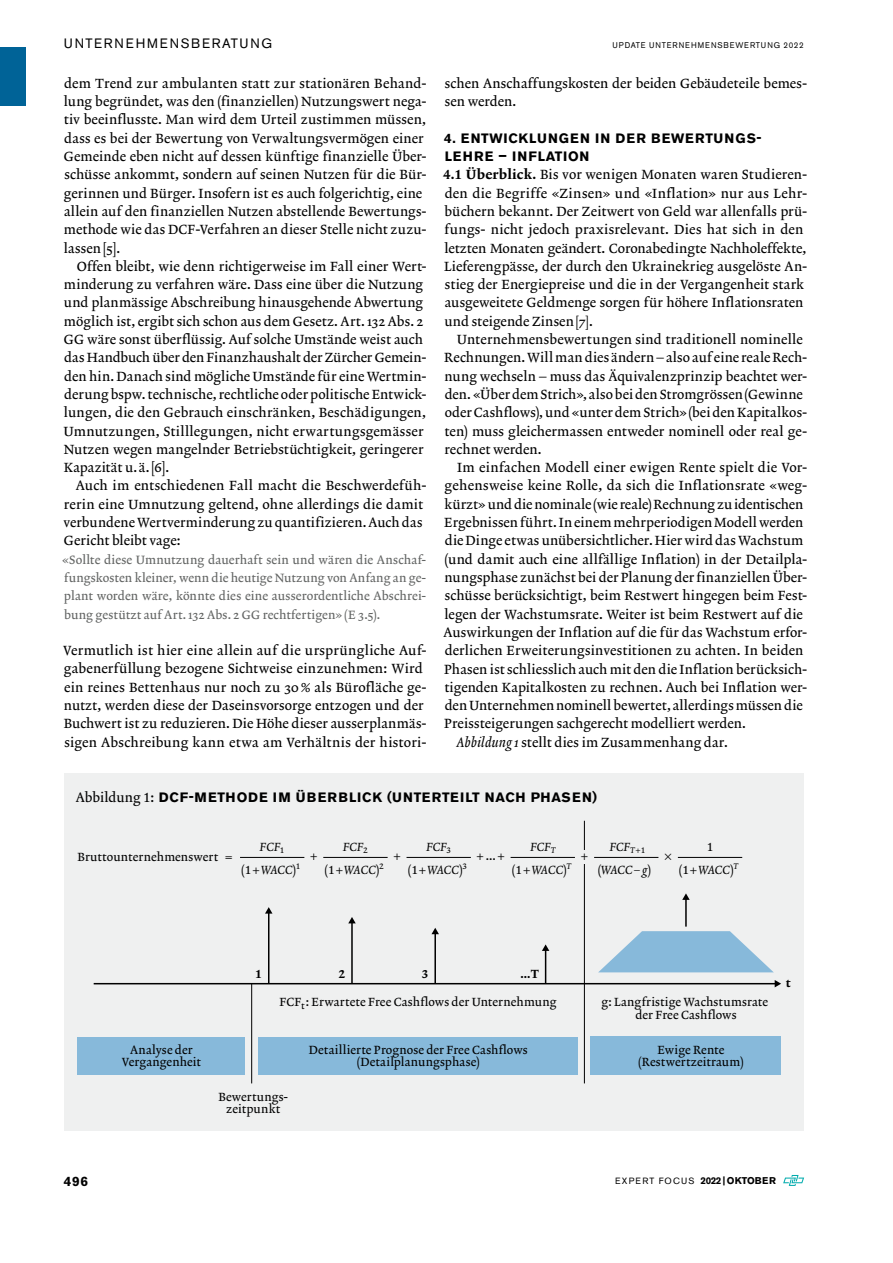
<style>
.page{position:relative;width:893px;height:1263px;background:#fff}
.page>*{position:absolute;margin:0;border:0;box-sizing:border-box;transform-origin:0 0}
.t1{font:13.5px/18.3px "Lexicon No 2 Roman A";letter-spacing:.01em;color:#000}
.t2{font:700 13.5px/18.3px "Akzidenz Grotesk Pro";letter-spacing:.07em;color:#000}
.t3{font:13.5px "Akzidenz Grotesk Pro";letter-spacing:.14em;color:#000}
.t4{font:12.15px/18.3px "Lexicon No 2 Roman A";letter-spacing:.01em;color:#626463;text-align:justify}
.t5{font:12px/12.8px "Lexicon No 2 Roman A";letter-spacing:.01em;color:#000;text-align:center}
.t6{font:12px "Lexicon No 2 Italic A";color:#000}
.t7{font:12px "Lexicon No 2 Roman D";color:#000}
.t8{font:700 9.75px "Akzidenz Grotesk Pro";letter-spacing:.01em;color:#000}
.t9{font:8.25px "Akzidenz Grotesk Pro";letter-spacing:.08em;color:#000;scale:.95 1}
.s1{font-family:"Lexicon No 2 Roman D"}
.s2{font-size:12.75px}
.s3{font-family:"Lexicon No 2 Italic A"}
.s4{font-family:"Lexicon No 2 Roman A";font-weight:400}
.s5{font-family:"Lexicon No 2 Roman A"}
.s6{font-weight:400;font-size:9px}
</style>
<div class="page">
<svg style="left:783px;top:1175px;width:21px;height:11px"></svg>
<div style="left:0;top:48px;width:26px;height:58px;background:#006397"></div>
<div style="left:64px;top:773px;width:740px;height:358px;background:#eff0f0"></div>
<div style="left:258px;top:1037px;width:320px;height:37px;background:#87b9da"></div>
<div style="left:591px;top:1037px;width:190px;height:38px;background:#87b9da"></div>
<hr style="left:584px;top:821px;width:1px;height:262px;background:#000">
<svg style="left:599px;top:931px;width:174px;height:41px"></svg>
<div style="left:77px;top:1037px;width:168px;height:37px;background:#87b9da"></div>
<hr style="left:94px;top:983px;width:682px;height:1px;background:#000">
<svg style="left:775px;top:980px;width:6px;height:7px"></svg>
<hr style="left:251px;top:984px;width:1px;height:99px;background:#000">
<hr style="left:685px;top:899px;width:2px;height:28px;background:#000">
<svg style="left:682px;top:893px;width:8px;height:7px"></svg>
<div style="left:576px;top:850px;width:17px;height:14px;background:#eff0f0"></div>
<hr style="left:240px;top:857px;width:64px;height:1px;background:#000">
<hr style="left:323px;top:857px;width:65px;height:1px;background:#000">
<hr style="left:406px;top:857px;width:65px;height:1px;background:#000">
<hr style="left:511px;top:857px;width:64px;height:1px;background:#000">
<hr style="left:594px;top:857px;width:64px;height:1px;background:#000">
<hr style="left:678px;top:857px;width:64px;height:1px;background:#000">
<hr style="left:268px;top:912px;width:1px;height:72px;background:#000">
<svg style="left:265px;top:907px;width:7px;height:6px"></svg>
<hr style="left:351px;top:922px;width:2px;height:62px;background:#000">
<svg style="left:348px;top:917px;width:8px;height:6px"></svg>
<hr style="left:434px;top:933px;width:2px;height:51px;background:#000">
<svg style="left:431px;top:928px;width:8px;height:6px"></svg>
<hr style="left:545px;top:950px;width:1px;height:34px;background:#000">
<svg style="left:542px;top:944px;width:7px;height:7px"></svg>
<p class="t3" style="left:64px;top:34px;width:210px">UNTERNEHMENSBERATUNG</p>
<p class="t9" style="left:612px;top:39px;width:14px">UPDATE</p>
<p class="t9" style="left:649px;top:39px;width:15px">UNTERNEHMENSBEWERTUNG</p>
<p class="t9" style="left:783px;top:39px;width:23px">2022</p>
<p class="t1" style="left:64px;top:75px;width:364px">dem Trend zur ambulanten statt zur stationären Behand&shy;lung begründet, was den (finanziellen) Nutzungswert nega&shy;tiv beeinflusste. Man wird dem Urteil zustimmen müssen, dass es bei der Bewertung von Verwaltungsvermögen einer Gemeinde eben nicht auf dessen künftige finanzielle Über&shy;schüsse ankommt, sondern auf seinen Nutzen für die Bür&shy;gerinnen und Bürger. Insofern ist es auch folgerichtig, eine allein auf den finanziellen Nutzen abstellende Bewertungs&shy;methode wie das DCF-Verfahren an dieser Stelle nicht zuzu&shy;lassen[5].</p>
<p class="t1" style="left:64px;top:258px;width:364px;text-indent:13px">Offen bleibt, wie denn richtigerweise im Fall einer Wert&shy;minderung zu verfahren wäre. Dass eine über die Nutzung und planmässige Abschreibung hinausgehende Abwertung möglich ist, ergibt sich schon aus dem Gesetz. Art. 132 Abs. 2<br>GG wäre sonst überflüssig. Auf solche Umstände weist auch das Handbuch über den Finanzhaushalt der Zürcher Gemein&shy;den hin. Danach sind mögliche Umstände für eine Wertmin&shy;derung bspw. technische, rechtliche oder politische Entwick&shy;lungen, die den Gebrauch einschränken, Beschädigungen, Umnutzungen, Stilllegungen, nicht erwartungsgemässer Nutzen wegen mangelnder Betriebstüchtigkeit, geringerer Kapazität u. ä.[6].</p>
<p class="t1" style="left:64px;top:477px;width:364px;text-indent:12px">Auch im entschiedenen Fall macht die Beschwerdefüh&shy;rerin eine Umnutzung geltend, ohne allerdings die damit verbundene Wertverminderung zu quantifizieren. Auch das Gericht bleibt vage:</p>
<p class="t4" style="left:62px;top:551px;width:365px">«Sollte diese Umnutzung dauerhaft sein und wären die Anschaf&shy;fungskosten kleiner, wenn die heutige Nutzung von Anfang an ge&shy;plant worden wäre, könnte dies eine ausserordentliche Abschrei&shy;bung gestützt auf Art. 132 Abs. 2 GG rechtfertigen» (E 3.5).</p>
<p class="t1" style="left:63px;top:642px;width:365px">Vermutlich ist hier eine allein auf die ursprüngliche Auf&shy;gabenerfüllung bezogene Sichtweise einzunehmen: Wird ein reines Bettenhaus nur noch zu 30% als Bürofläche ge&shy;nutzt, werden diese der Daseinsvorsorge entzogen und der Buchwert ist zu reduzieren. Die Höhe dieser ausserplanmäs&shy;sigen Abschreibung kann etwa am Verhältnis der histori-</p>
<p class="t1" style="left:445px;top:75px;width:363px">schen Anschaffungskosten der beiden Gebäudeteile bemes&shy;sen werden.</p>
<p class="t2" style="left:444px;top:129px;width:319px">4. ENTWICKLUNGEN IN DER BEWERTUNGS-<br>LEHRE – INFLATION</p>
<p class="t1" style="left:443px;top:166px;width:365px"><span class="s1">4.1 Überblick.</span> Bis vor wenigen Monaten waren Studieren&shy;den die Begriffe «Zinsen» und «Inflation» nur aus Lehr&shy;büchern bekannt. Der Zeitwert von Geld war allenfalls prü&shy;fungs- nicht jedoch praxisrelevant. Dies hat sich in den letzten Monaten geändert. Coronabedingte Nachholeffekte, Lieferengpässe, der durch den Ukrainekrieg ausgelöste An&shy;stieg der Energiepreise und die in der Vergangenheit stark ausgeweitete Geldmenge sorgen für höhere Inflationsraten und steigende Zinsen<span class="s2">[7]</span>.</p>
<p class="t1" style="left:444px;top:331px;width:364px;text-indent:13px">Unternehmensbewertungen sind traditionell nominelle Rechnungen. Will man dies ändern – also auf eine reale Rech&shy;nung wechseln – muss das Äquivalenzprinzip beachtet wer&shy;den. «Über dem Strich», also bei den Stromgrössen (Gewinne oder Cashflows), und «unter dem Strich» (bei den Kapitalkos&shy;ten) muss gleichermassen entweder nominell oder real ge&shy;rechnet werden.</p>
<p class="t1" style="left:457px;top:459px;width:351px">Im einfachen Modell einer ewigen Rente spielt die Vor-</p>
<p class="t1" style="left:445px;top:477px;width:364px">gehensweise keine Rolle, da sich die Inflationsrate «weg-</p>
<p class="t1" style="left:444px;top:496px;width:360px">kürzt» und die nominale (wie reale) Rechnung zu identischen</p>
<p class="t1" style="left:444px;top:514px;width:361px">Ergebnissen führt. In einem mehrperiodigen Modell werden</p>
<p class="t1" style="left:445px;top:532px;width:360px">die Dinge etwas unübersichtlicher. Hier wird das Wachstum</p>
<p class="t1" style="left:445px;top:550px;width:363px">(und damit auch eine allfällige Inflation) in der Detailpla-</p>
<p class="t1" style="left:445px;top:569px;width:364px">nungsphase zunächst bei der Planung der finanziellen Über-</p>
<p class="t1" style="left:445px;top:587px;width:363px">schüsse berücksichtigt, beim Restwert hingegen beim Fest-</p>
<p class="t1" style="left:444px;top:605px;width:360px">legen der Wachstumsrate. Weiter ist beim Restwert auf die</p>
<p class="t1" style="left:444px;top:624px;width:365px">Auswirkungen der Inflation auf die für das Wachstum erfor-</p>
<p class="t1" style="left:445px;top:642px;width:360px">derlichen Erweiterungsinvestitionen zu achten. In beiden</p>
<p class="t1" style="left:444px;top:660px;width:364px">Phasen ist schliesslich auch mit den die Inflation berücksich-</p>
<p class="t1" style="left:444px;top:679px;width:364px">tigenden Kapitalkosten zu rechnen. Auch bei Inflation wer-</p>
<p class="t1" style="left:445px;top:697px;width:360px">den Unternehmen nominell bewertet, allerdings müssen die</p>
<p class="t1" style="left:444px;top:715px;width:303px">Preissteigerungen sachgerecht modelliert werden.</p>
<p class="t1" style="left:457px;top:733px;width:273px"><span class="s3">Abbildung 1</span> stellt dies im Zusammenhang dar.</p>
<p class="t2" style="left:76px;top:787px;width:523px"><span class="s4">Abbildung 1:</span> DCF-METHODE IM ÜBERBLICK (UNTERTEILT NACH PHASEN)</p>
<p class="t5" style="left:77px;top:851px;width:156px">Bruttounternehmenswert =</p>
<p class="t6" style="left:260px;top:839px;width:26px">FCF<sub>1</sub></p>
<p class="t6" style="left:343px;top:839px;width:26px">FCF<sub>2</sub></p>
<p class="t6" style="left:426px;top:839px;width:26px">FCF<sub>3</sub></p>
<p class="t6" style="left:530px;top:839px;width:27px">FCF<sub>T</sub></p>
<p class="t6" style="left:610px;top:839px;width:37px">FCF<sub>T</sub><sub>+1</sub></p>
<p class="t5" style="left:707px;top:841px;width:8px">1</p>
<p class="t5" style="left:242px;top:864px;width:60px">(1+<span class="s3">WACC</span>)<sup>1</sup></p>
<p class="t5" style="left:325px;top:864px;width:60px">(1+<span class="s3">WACC</span>)<sup>2</sup></p>
<p class="t5" style="left:408px;top:864px;width:60px">(1+<span class="s3">WACC</span>)<sup>3</sup></p>
<p class="t5" style="left:512px;top:864px;width:61px">(1+<span class="s3">WACC</span>)<sup>T</sup></p>
<p class="t5" style="left:679px;top:864px;width:61px">(1+<span class="s3">WACC</span>)<sup>T</sup></p>
<p class="t5" style="left:310px;top:850px;width:8px">+</p>
<p class="t5" style="left:394px;top:850px;width:8px">+</p>
<p class="t5" style="left:477px;top:850px;width:29px">+ … +</p>
<p class="t5" style="left:581px;top:850px;width:8px">+</p>
<p class="t5" style="left:665px;top:850px;width:8px">×</p>
<p class="t6" style="left:598px;top:862px;width:54px"><span class="s5">(</span>WACC– g<span class="s5">)</span></p>
<p class="t2" style="left:64px;top:1172px;width:26px">496</p>
<p class="t7" style="left:255px;top:967px;width:8px">1</p>
<p class="t7" style="left:338px;top:967px;width:8px">2</p>
<p class="t7" style="left:422px;top:967px;width:8px">3</p>
<p class="t7" style="left:520px;top:967px;width:20px">...T</p>
<p class="t5" style="left:280px;top:996px;width:278px">FCF<sub>t</sub>: Erwartete Free Cashflows der Unternehmung</p>
<p class="t5" style="left:601px;top:996px;width:168px">g: Langfristige Wachstumsrate der Free Cashflows</p>
<p class="t5" style="left:122px;top:1043px;width:81px">Analyse der<br>Vergangenheit</p>
<p class="t5" style="left:638px;top:1043px;width:106px">Ewige Rente (Restwertzeitraum)</p>
<p class="t5" style="left:309px;top:1043px;width:220px">Detaillierte Prognose der Free Cashflows (Detailplanungsphase)</p>
<p class="t5" style="left:218px;top:1091px;width:71px">Bewertungs&shy;zeitpunkt</p>
<p class="t7" style="left:786px;top:976px;width:6px">t</p>
<p class="t8" style="left:615px;top:1174px;width:162px"><span class="s6">EXPERT FOCUS</span> 2022|OKTOBER</p>
</div>
